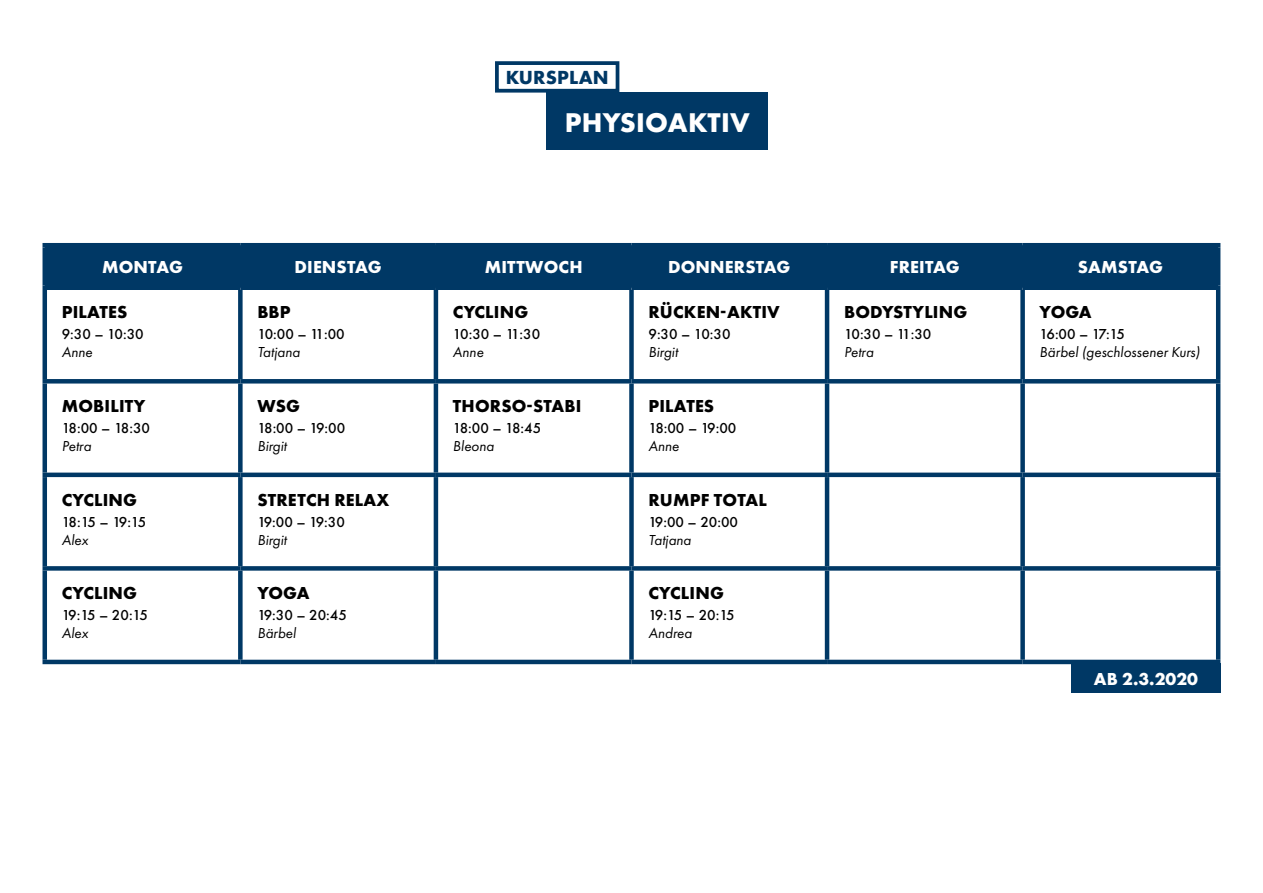
<style>
.page{position:relative;width:1263px;height:893px;background:#fff}
.page>*{position:absolute;margin:0;border:0;box-sizing:border-box;transform-origin:0 0}
.t1{font:700 28.05px "Futura PT";letter-spacing:.01em;color:#fff}
.t2{font:700 19.65px "Futura PT";letter-spacing:.01em;color:#003865}
.t3{font:700 18px "Futura PT";letter-spacing:.01em;color:#000}
.t4{font:700 18px "Futura PT";letter-spacing:.01em;color:#fff}
.t5{font:500 15px "Futura PT";letter-spacing:-.075em;color:#000}
.t6{font:italic 15px "Futura PT";color:#000}
</style>
<div class="page">
<div style="left:47px;top:247px;width:1169px;height:38px;background:#003865"></div>
<hr style="left:43px;top:243px;width:197px;height:4px;background:#003865">
<hr style="left:43px;top:247px;width:4px;height:38px;background:#003865">
<hr style="left:240px;top:243px;width:196px;height:4px;background:#003865">
<div style="left:238px;top:247px;width:5px;height:38px;background:#003865"></div>
<hr style="left:436px;top:243px;width:195px;height:4px;background:#003865">
<hr style="left:434px;top:247px;width:4px;height:38px;background:#003865">
<hr style="left:631px;top:243px;width:196px;height:4px;background:#003865">
<div style="left:629px;top:247px;width:5px;height:38px;background:#003865"></div>
<hr style="left:827px;top:243px;width:196px;height:4px;background:#003865">
<hr style="left:825px;top:247px;width:4px;height:38px;background:#003865">
<hr style="left:1023px;top:243px;width:197px;height:4px;background:#003865">
<div style="left:1020px;top:247px;width:5px;height:38px;background:#003865"></div>
<hr style="left:1216px;top:247px;width:4px;height:38px;background:#003865">
<div style="left:43px;top:285px;width:197px;height:5px;background:#003865"></div>
<hr style="left:43px;top:290px;width:4px;height:89px;background:#003865">
<div style="left:240px;top:285px;width:196px;height:5px;background:#003865"></div>
<div style="left:238px;top:290px;width:5px;height:89px;background:#003865"></div>
<div style="left:436px;top:285px;width:195px;height:5px;background:#003865"></div>
<hr style="left:434px;top:290px;width:4px;height:89px;background:#003865">
<div style="left:631px;top:285px;width:196px;height:5px;background:#003865"></div>
<div style="left:629px;top:290px;width:5px;height:89px;background:#003865"></div>
<div style="left:827px;top:285px;width:196px;height:5px;background:#003865"></div>
<hr style="left:825px;top:290px;width:4px;height:89px;background:#003865">
<div style="left:1023px;top:285px;width:197px;height:5px;background:#003865"></div>
<div style="left:1020px;top:290px;width:5px;height:89px;background:#003865"></div>
<hr style="left:1216px;top:290px;width:4px;height:89px;background:#003865">
<div style="left:43px;top:379px;width:197px;height:5px;background:#003865"></div>
<hr style="left:43px;top:384px;width:4px;height:89px;background:#003865">
<div style="left:240px;top:379px;width:196px;height:5px;background:#003865"></div>
<div style="left:238px;top:384px;width:5px;height:89px;background:#003865"></div>
<div style="left:436px;top:379px;width:195px;height:5px;background:#003865"></div>
<hr style="left:434px;top:384px;width:4px;height:89px;background:#003865">
<div style="left:631px;top:379px;width:196px;height:5px;background:#003865"></div>
<div style="left:629px;top:384px;width:5px;height:89px;background:#003865"></div>
<div style="left:827px;top:379px;width:196px;height:5px;background:#003865"></div>
<hr style="left:825px;top:384px;width:4px;height:89px;background:#003865">
<div style="left:1023px;top:379px;width:197px;height:5px;background:#003865"></div>
<div style="left:1020px;top:384px;width:5px;height:89px;background:#003865"></div>
<hr style="left:1216px;top:384px;width:4px;height:89px;background:#003865">
<hr style="left:43px;top:473px;width:197px;height:4px;background:#003865">
<hr style="left:43px;top:477px;width:4px;height:89px;background:#003865">
<hr style="left:240px;top:473px;width:196px;height:4px;background:#003865">
<div style="left:238px;top:477px;width:5px;height:89px;background:#003865"></div>
<hr style="left:436px;top:473px;width:195px;height:4px;background:#003865">
<hr style="left:434px;top:477px;width:4px;height:89px;background:#003865">
<hr style="left:631px;top:473px;width:196px;height:4px;background:#003865">
<div style="left:629px;top:477px;width:5px;height:89px;background:#003865"></div>
<hr style="left:827px;top:473px;width:196px;height:4px;background:#003865">
<hr style="left:825px;top:477px;width:4px;height:89px;background:#003865">
<hr style="left:1023px;top:473px;width:197px;height:4px;background:#003865">
<div style="left:1020px;top:477px;width:5px;height:89px;background:#003865"></div>
<hr style="left:1216px;top:477px;width:4px;height:89px;background:#003865">
<div style="left:43px;top:566px;width:197px;height:5px;background:#003865"></div>
<hr style="left:43px;top:571px;width:4px;height:89px;background:#003865">
<div style="left:240px;top:566px;width:196px;height:5px;background:#003865"></div>
<div style="left:238px;top:571px;width:5px;height:89px;background:#003865"></div>
<div style="left:436px;top:566px;width:195px;height:5px;background:#003865"></div>
<hr style="left:434px;top:571px;width:4px;height:89px;background:#003865">
<div style="left:631px;top:566px;width:196px;height:5px;background:#003865"></div>
<div style="left:629px;top:571px;width:5px;height:89px;background:#003865"></div>
<div style="left:827px;top:566px;width:196px;height:5px;background:#003865"></div>
<hr style="left:825px;top:571px;width:4px;height:89px;background:#003865">
<div style="left:1023px;top:566px;width:197px;height:5px;background:#003865"></div>
<div style="left:1020px;top:571px;width:5px;height:89px;background:#003865"></div>
<hr style="left:1216px;top:571px;width:4px;height:89px;background:#003865">
<hr style="left:43px;top:660px;width:197px;height:4px;background:#003865">
<hr style="left:240px;top:660px;width:196px;height:4px;background:#003865">
<hr style="left:436px;top:660px;width:195px;height:4px;background:#003865">
<hr style="left:631px;top:660px;width:196px;height:4px;background:#003865">
<hr style="left:827px;top:660px;width:196px;height:4px;background:#003865">
<hr style="left:1023px;top:660px;width:197px;height:4px;background:#003865">
<div style="left:1071px;top:663px;width:149px;height:29px;background:#003865"></div>
<div style="left:547px;top:93px;width:221px;height:57px;background:#003865"></div>
<div style="left:495px;top:61px;width:124px;height:32px;border:4px solid #003865"></div>
<h2 class="t2" style="left:506px;top:65px;width:105px">KURSPLAN</h2>
<h1 class="t1" style="left:565px;top:105px;width:187px">PHYSIOAKTIV</h1>
<p class="t4" style="left:102px;top:256px;width:82px">MONTAG</p>
<p class="t4" style="left:294px;top:256px;width:89px">DIENSTAG</p>
<p class="t4" style="left:485px;top:256px;width:99px">MITTWOCH</p>
<p class="t4" style="left:668px;top:256px;width:124px">DONNERSTAG</p>
<p class="t4" style="left:890px;top:256px;width:71px">FREITAG</p>
<p class="t4" style="left:1078px;top:256px;width:87px">SAMSTAG</p>
<p class="t3" style="left:62px;top:301px;width:67px">PILATES</p>
<p class="t5" style="left:62px;top:325px;width:84px">9:30 – 10:30</p>
<p class="t6" style="left:62px;top:344px;width:32px">Anne</p>
<p class="t3" style="left:648px;top:301px;width:133px">RÜCKEN-AKTIV</p>
<p class="t5" style="left:648px;top:325px;width:84px">9:30 – 10:30</p>
<p class="t6" style="left:648px;top:344px;width:31px">Birgit</p>
<p class="t3" style="left:453px;top:301px;width:77px">CYCLING</p>
<p class="t5" style="left:453px;top:325px;width:89px">10:30 – 11:30</p>
<p class="t6" style="left:453px;top:344px;width:32px">Anne</p>
<p class="t3" style="left:844px;top:301px;width:125px">BODYSTYLING</p>
<p class="t5" style="left:844px;top:325px;width:89px">10:30 – 11:30</p>
<p class="t6" style="left:844px;top:344px;width:31px">Petra</p>
<p class="t3" style="left:1040px;top:301px;width:54px">YOGA</p>
<p class="t5" style="left:1040px;top:325px;width:87px">16:00 – 17:15</p>
<p class="t6" style="left:1040px;top:344px;width:162px">Bärbel (geschlossener Kurs)</p>
<p class="t3" style="left:257px;top:301px;width:35px">BBP</p>
<p class="t5" style="left:257px;top:325px;width:89px">10:00 – 11:00</p>
<p class="t6" style="left:257px;top:344px;width:44px">Tatjana</p>
<p class="t3" style="left:62px;top:394px;width:85px">MOBILITY</p>
<p class="t5" style="left:62px;top:419px;width:90px">18:00 – 18:30</p>
<p class="t6" style="left:62px;top:437px;width:31px">Petra</p>
<p class="t3" style="left:62px;top:488px;width:77px">CYCLING</p>
<p class="t5" style="left:62px;top:513px;width:86px">18:15 – 19:15</p>
<p class="t6" style="left:62px;top:531px;width:28px">Alex</p>
<p class="t3" style="left:62px;top:581px;width:77px">CYCLING</p>
<p class="t5" style="left:62px;top:606px;width:88px">19:15 – 20:15</p>
<p class="t6" style="left:62px;top:624px;width:28px">Alex</p>
<p class="t3" style="left:257px;top:394px;width:44px">WSG</p>
<p class="t5" style="left:257px;top:419px;width:89px">18:00 – 19:00</p>
<p class="t6" style="left:257px;top:437px;width:31px">Birgit</p>
<p class="t3" style="left:257px;top:488px;width:133px">STRETCH RELAX</p>
<p class="t5" style="left:257px;top:513px;width:89px">19:00 – 19:30</p>
<p class="t6" style="left:257px;top:531px;width:31px">Birgit</p>
<p class="t3" style="left:257px;top:581px;width:54px">YOGA</p>
<p class="t5" style="left:257px;top:606px;width:91px">19:30 – 20:45</p>
<p class="t6" style="left:257px;top:624px;width:40px">Bärbel</p>
<p class="t3" style="left:453px;top:394px;width:130px">THORSO-STABI</p>
<p class="t5" style="left:453px;top:419px;width:90px">18:00 – 18:45</p>
<p class="t6" style="left:453px;top:437px;width:43px">Bleona</p>
<p class="t3" style="left:648px;top:394px;width:67px">PILATES</p>
<p class="t5" style="left:648px;top:419px;width:89px">18:00 – 19:00</p>
<p class="t6" style="left:648px;top:437px;width:32px">Anne</p>
<p class="t3" style="left:648px;top:488px;width:120px">RUMPF TOTAL</p>
<p class="t5" style="left:648px;top:513px;width:91px">19:00 – 20:00</p>
<p class="t6" style="left:648px;top:531px;width:44px">Tatjana</p>
<p class="t3" style="left:648px;top:581px;width:77px">CYCLING</p>
<p class="t5" style="left:648px;top:606px;width:88px">19:15 – 20:15</p>
<p class="t6" style="left:648px;top:624px;width:45px">Andrea</p>
<p class="t4" style="left:1094px;top:667px;width:106px">AB 2.3.2020</p>
</div>
